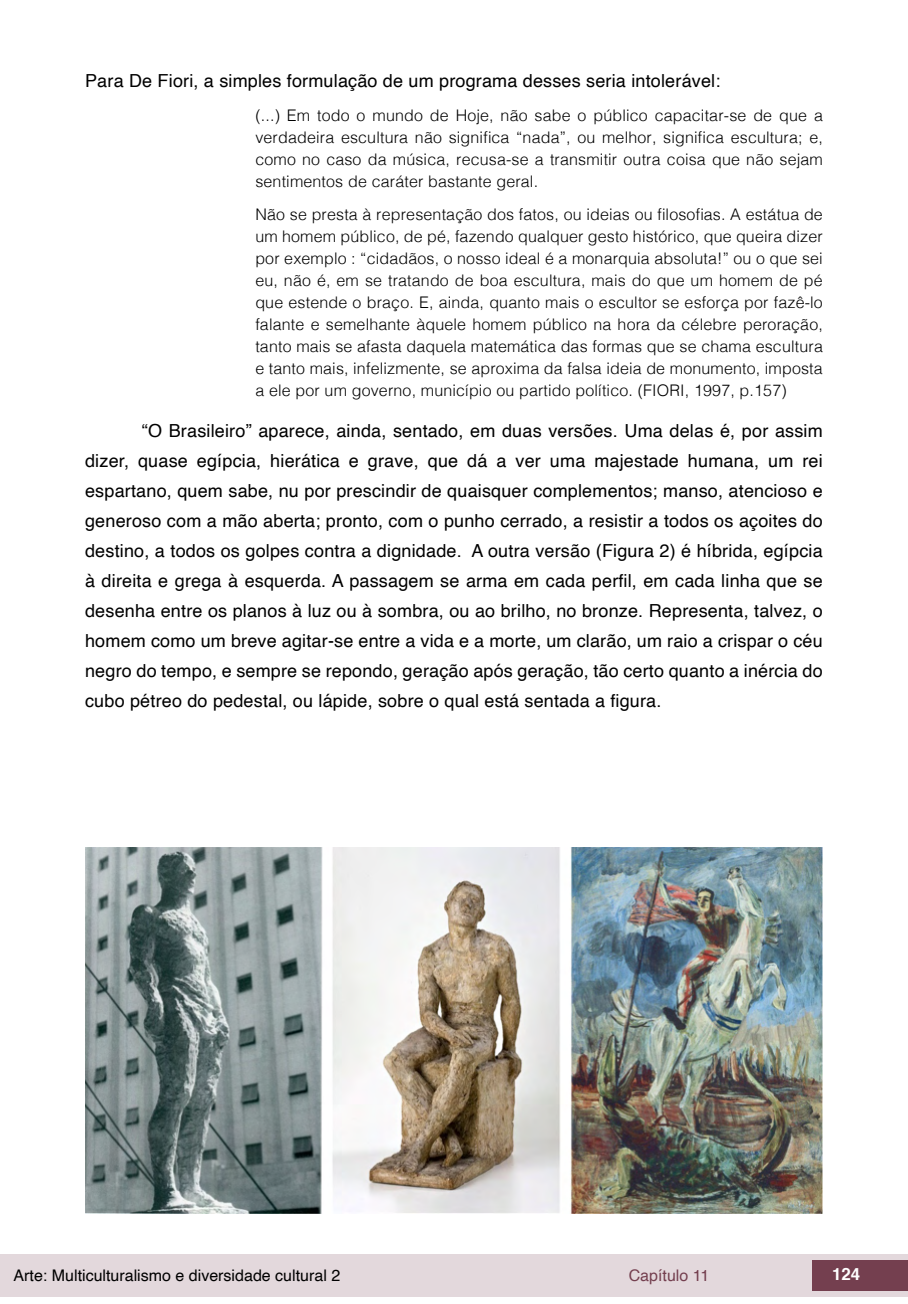
<style>
.page{position:relative;width:908px;height:1304px;background:#fff}
.page>*{position:absolute;margin:0;border:0;box-sizing:border-box;transform-origin:0 0}
.t1{font:18px/30px "Helvetica";letter-spacing:.01em;color:#000;text-align:justify}
.t2{font:700 16.8px "Helvetica";color:#fff}
.t3{font:300 16px/22px "Helvetica";letter-spacing:.01em;color:#000;text-align:justify}
.t4{font:16px "Helvetica";color:#000}
.t5{font:16px "Helvetica";color:#743f4f}
</style>
<div class="page">
<div style="left:0;top:1254px;width:906px;height:43px;background:#e3d8dc"></div>
<div style="left:812px;top:1261px;width:95px;height:30px;background:#743f4f"></div>
<img style="left:85px;top:847px;width:737px;height:367px">
<p class="t1" style="left:85px;top:66px;width:636px">Para De Fiori, a simples formulação de um programa desses seria intolerável:</p>
<p class="t3" style="left:255px;top:103px;width:568px">(...) Em todo o mundo de Hoje, não sabe o público capacitar-se de que a verdadeira escultura não significa “nada”, ou melhor, significa escultura; e, como no caso da música, recusa-se a transmitir outra coisa que não sejam sentimentos de caráter bastante geral.</p>
<p class="t3" style="left:255px;top:202px;width:568px">Não se presta à representação dos fatos, ou ideias ou filosofias. A estátua de um homem público, de pé, fazendo qualquer gesto histórico, que queira dizer por exemplo : “cidadãos, o nosso ideal é a monarquia absoluta!” ou o que sei eu, não é, em se tratando de boa escultura, mais do que um homem de pé que estende o braço. E, ainda, quanto mais o escultor se esforça por fazê-lo falante e semelhante àquele homem público na hora da célebre peroração, tanto mais se afasta daquela matemática das formas que se chama escultura e tanto mais, infelizmente, se aproxima da falsa ideia de monumento, imposta a ele por um governo, município ou partido político. (FIORI, 1997, p.157)</p>
<p class="t1" style="left:85px;top:416px;width:739px;text-indent:57px">“O Brasileiro” aparece, ainda, sentado, em duas versões. Uma delas é, por assim dizer, quase egípcia, hierática e grave, que dá a ver uma majestade humana, um rei espartano, quem sabe, nu por prescindir de quaisquer complementos; manso, atencioso e generoso com a mão aberta; pronto, com o punho cerrado, a resistir a todos os açoites do destino, a todos os golpes contra a dignidade. A outra versão (Figura 2) é híbrida, egípcia à direita e grega à esquerda. A passagem se arma em cada perfil, em cada linha que se desenha entre os planos à luz ou à sombra, ou ao brilho, no bronze. Representa, talvez, o homem como um breve agitar-se entre a vida e a morte, um clarão, um raio a crispar o céu negro do tempo, e sempre se repondo, geração após geração, tão certo quanto a inércia do cubo pétreo do pedestal, ou lápide, sobre o qual está sentada a figura.</p>
<p class="t4" style="left:14px;top:1263px;width:328px">Arte: Multiculturalismo e diversidade cultural 2</p>
<p class="t5" style="left:628px;top:1263px;width:82px">Capítulo 11</p>
<p class="t2" style="left:831px;top:1261px;width:30px">124</p>
</div>
